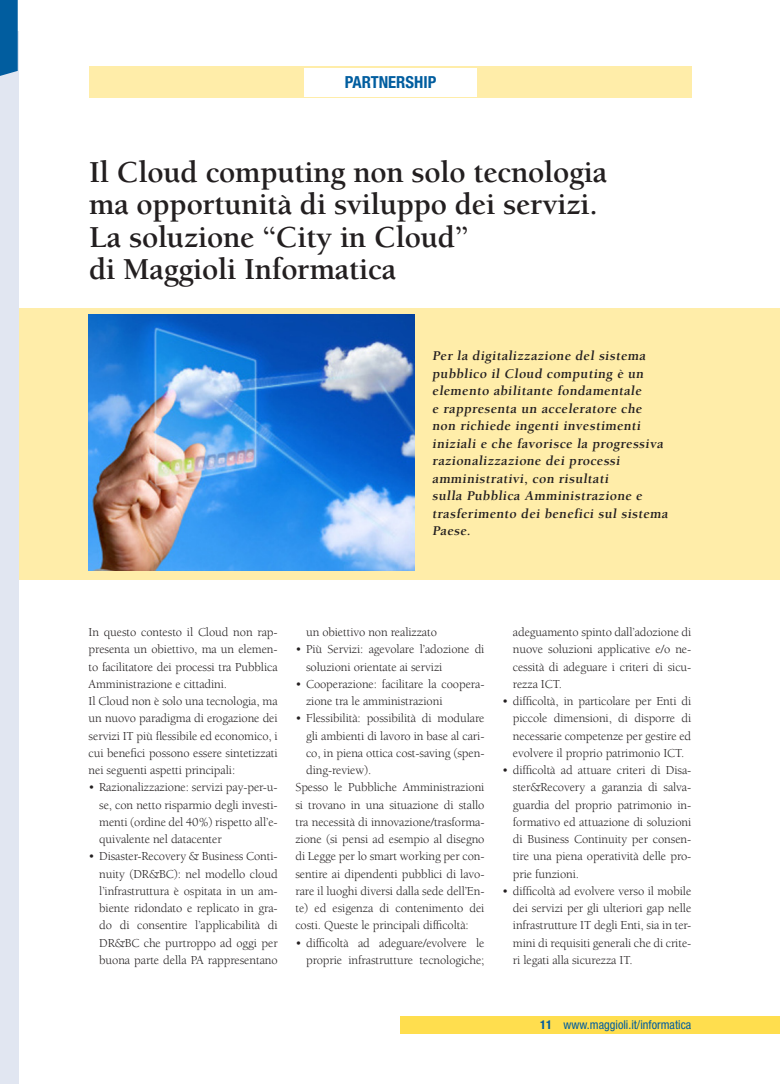
<style>
.page{position:relative;width:780px;height:1088px;background:#fff}
.page>*{position:absolute;margin:0;border:0;box-sizing:border-box;transform-origin:0 0}
.t1{font:700 31.25px "Berkeley Std";letter-spacing:-.01em;color:#231f20}
.t2{font:700 condensed 16.62px "Helvetica Neue LT Std";color:#015d9f}
.t3{font:700 13.75px/17.5px "Berkeley Std";letter-spacing:.03em;color:#231f20}
.t4{font:12.5px/17.2px "Berkeley Std";letter-spacing:-.01em;color:#231f20;text-align:justify}
.t5{font:condensed 12.25px "Helvetica Neue LT Std";color:#015d9f}
.s1{font-weight:700}
</style>
<div class="page">
<div style="left:400px;top:1016px;width:380px;height:18px;background:#ffde4e"></div>
<div style="left:89px;top:66px;width:603px;height:32px;background:#ffeda9"></div>
<div style="left:18px;top:308px;width:762px;height:271px;background:#ffeda9"></div>
<img style="left:89px;top:315px;width:326px;height:256px">
<div style="left:304px;top:68px;width:172px;height:28px;background:#fff"></div>
<div style="left:0;top:31px;width:19px;height:1053px;background:#e1e6f1"></div>
<svg style="left:0;top:0;width:18px;height:76px"></svg>
<p class="t2" style="left:345px;top:72px;width:93px">PARTNERSHIP</p>
<p class="t1" style="left:89px;top:155px;width:519px">Il Cloud computing non solo tecnologia</p>
<p class="t1" style="left:89px;top:188px;width:510px">ma opportunità di sviluppo dei servizi.</p>
<p class="t1" style="left:89px;top:220px;width:381px">La soluzione “City in Cloud”</p>
<p class="t1" style="left:89px;top:253px;width:308px">di Maggioli Informatica</p>
<p class="t3" style="left:432px;top:347px;width:239px">Per la digitalizzazione del sistema pubblico il Cloud computing è un elemento abilitante fondamentale<br>e rappresenta un acceleratore che non richiede ingenti investimenti iniziali e che favorisce la progressiva razionalizzazione dei processi amministrativi, con risultati<br>sulla Pubblica Amministrazione e trasferimento dei benefici sul sistema<br>Paese.</p>
<p class="t4" style="left:89px;top:624px;width:190px">In questo contesto il Cloud non rap&shy;presenta un obiettivo, ma un elemen&shy;to facilitatore dei processi tra Pubblica Amministrazione e cittadini.</p>
<p class="t4" style="left:89px;top:693px;width:190px">Il Cloud non è solo una tecnologia, ma un nuovo paradigma di erogazione dei servizi IT più flessibile ed economico, i cui benefici possono essere sintetizzati nei seguenti aspetti principali:</p>
<p class="t4" style="left:99px;top:779px;width:180px;text-indent:-11px">• Razionalizzazione: servizi pay-per-u&shy;se, con netto risparmio degli investi&shy;menti (ordine del 40%) rispetto all’e&shy;quivalente nel datacenter</p>
<p class="t4" style="left:99px;top:848px;width:180px;text-indent:-11px">• Disaster-Recovery &amp; Business Conti&shy;nuity (DR&amp;BC): nel modello cloud l’infrastruttura è ospitata in un am&shy;biente ridondato e replicato in gra&shy;do di consentire l’applicabilità di DR&amp;BC che purtroppo ad oggi per buona parte della PA rappresentano</p>
<p class="t4" style="left:306px;top:624px;width:132px">un obiettivo non realizzato</p>
<p class="t4" style="left:306px;top:641px;width:180px;text-indent:-11px">• Più Servizi: agevolare l’adozione di soluzioni orientate ai servizi</p>
<p class="t4" style="left:306px;top:675px;width:180px;text-indent:-11px">• Cooperazione: facilitare la coopera&shy;zione tra le amministrazioni</p>
<p class="t4" style="left:306px;top:710px;width:180px;text-indent:-11px">• Flessibilità: possibilità di modulare gli ambienti di lavoro in base al cari&shy;co, in piena ottica cost-saving (spen&shy;ding-review).</p>
<p class="t4" style="left:295px;top:779px;width:190px">Spesso le Pubbliche Amministrazioni si trovano in una situazione di stallo tra necessità di innovazione/trasforma&shy;zione (si pensi ad esempio al disegno di Legge per lo smart working per con&shy;sentire ai dipendenti pubblici di lavo&shy;rare il luoghi diversi dalla sede dell’En&shy;te) ed esigenza di contenimento dei costi. Queste le principali difficoltà:</p>
<p class="t4" style="left:295px;top:934px;width:190px;text-align:right">• difficoltà ad adeguare/evolvere le proprie infrastrutture tecnologiche;</p>
<p class="t4" style="left:513px;top:624px;width:180px">adeguamento spinto dall’adozione di nuove soluzioni applicative e/o ne&shy;cessità di adeguare i criteri di sicu&shy;rezza ICT.</p>
<p class="t4" style="left:513px;top:693px;width:180px;text-indent:-11px">• difficoltà, in particolare per Enti di piccole dimensioni, di disporre di necessarie competenze per gestire ed evolvere il proprio patrimonio ICT.</p>
<p class="t4" style="left:513px;top:762px;width:180px;text-indent:-11px">• difficoltà ad attuare criteri di Disa&shy;ster&amp;Recovery a garanzia di salva&shy;guardia del proprio patrimonio in&shy;formativo ed attuazione di soluzioni di Business Continuity per consen&shy;tire una piena operatività delle pro&shy;prie funzioni.</p>
<p class="t4" style="left:513px;top:882px;width:180px;text-indent:-11px">• difficoltà ad evolvere verso il mobile dei servizi per gli ulteriori gap nelle infrastrutture IT degli Enti, sia in ter&shy;mini di requisiti generali che di crite&shy;ri legati alla sicurezza IT.</p>
<p class="t5" style="left:540px;top:1018px;width:153px"><span class="s1">11</span> www.maggioli.it/informatica</p>
</div>
